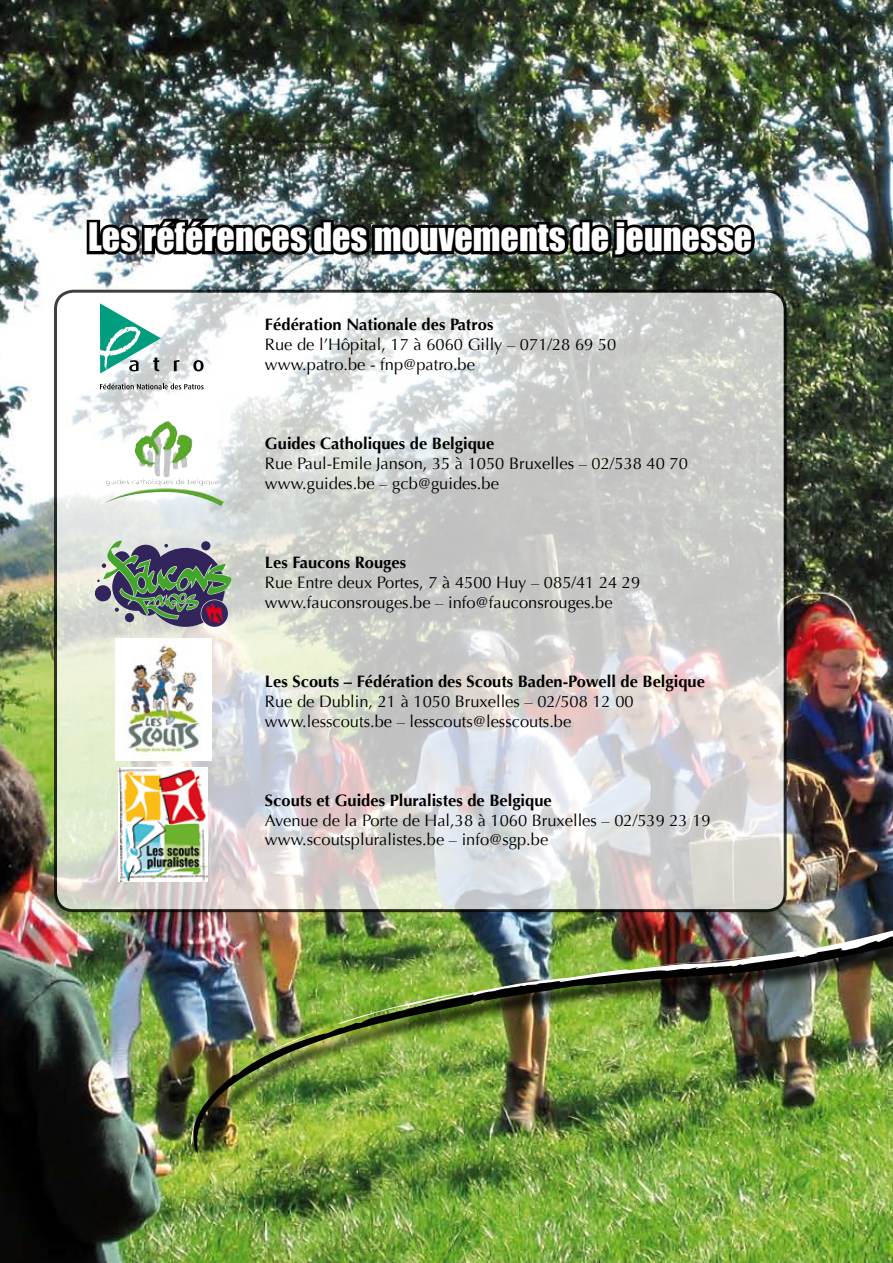
<style>
.page{position:relative;width:893px;height:1263px;background:#fff}
.page>*{position:absolute;margin:0;border:0;box-sizing:border-box;transform-origin:0 0}
.t1{font:36px "Impact";color:#fff}
.t2{font:16.5px/19.8px "Optima";color:#000}
.t3{font:700 16.5px "Optima";color:#000}
</style>
<div class="page">
<img style="left:0;top:0;width:893px;height:1263px">
<svg style="left:56px;top:291px;width:729px;height:620px"></svg>
<div style="left:193px;top:472px;width:700px;height:706px;background:#000;opacity:.75"></div>
<img style="left:191px;top:477px;width:702px;height:677px">
<svg style="left:174px;top:360px;width:6px;height:11px"></svg>
<svg style="left:193px;top:360px;width:11px;height:11px"></svg>
<svg style="left:100px;top:303px;width:61px;height:71px"></svg>
<svg style="left:100px;top:383px;width:104px;height:6px"></svg>
<img style="left:135px;top:421px;width:33px;height:55px">
<svg style="left:95px;top:585px;width:16px;height:16px"></svg>
<svg style="left:97px;top:541px;width:135px;height:86px;background:#76827e"></svg>
<img style="left:116px;top:639px;width:95px;height:121px">
<img style="left:119px;top:768px;width:89px;height:113px">
<img style="left:84px;top:213px;width:675px;height:82px">
<h1 class="t1" style="left:88px;top:215px;width:666px">Les références des mouvements de jeunesse</h1>
<p class="t3" style="left:265px;top:315px;width:230px">Fédération Nationale des Patros</p>
<p class="t2" style="left:265px;top:335px;width:353px">Rue de l’Hôpital, 17 à 6060 Gilly – 071/28 69 50 www.patro.be - fnp@patro.be</p>
<p class="t3" style="left:265px;top:434px;width:231px">Guides Catholiques de Belgique</p>
<p class="t2" style="left:265px;top:454px;width:424px">Rue Paul-Emile Janson, 35 à 1050 Bruxelles – 02/538 40 70 www.guides.be – gcb@guides.be</p>
<p class="t3" style="left:265px;top:553px;width:143px">Les Faucons Rouges</p>
<p class="t2" style="left:265px;top:573px;width:377px">Rue Entre deux Portes, 7 à 4500 Huy – 085/41 24 29 www.fauconsrouges.be – info@fauconsrouges.be</p>
<p class="t3" style="left:265px;top:672px;width:441px">Les Scouts – Fédération des Scouts Baden-Powell de Belgique</p>
<p class="t2" style="left:265px;top:691px;width:370px">Rue de Dublin, 21 à 1050 Bruxelles – 02/508 12 00 www.lesscouts.be – lesscouts@lesscouts.be</p>
<p class="t3" style="left:265px;top:790px;width:288px">Scouts et Guides Pluralistes de Belgique</p>
<p class="t2" style="left:265px;top:810px;width:447px">Avenue de la Porte de Hal,38 à 1060 Bruxelles – 02/539 23 19 www.scoutspluralistes.be – info@sgp.be</p>
</div>
